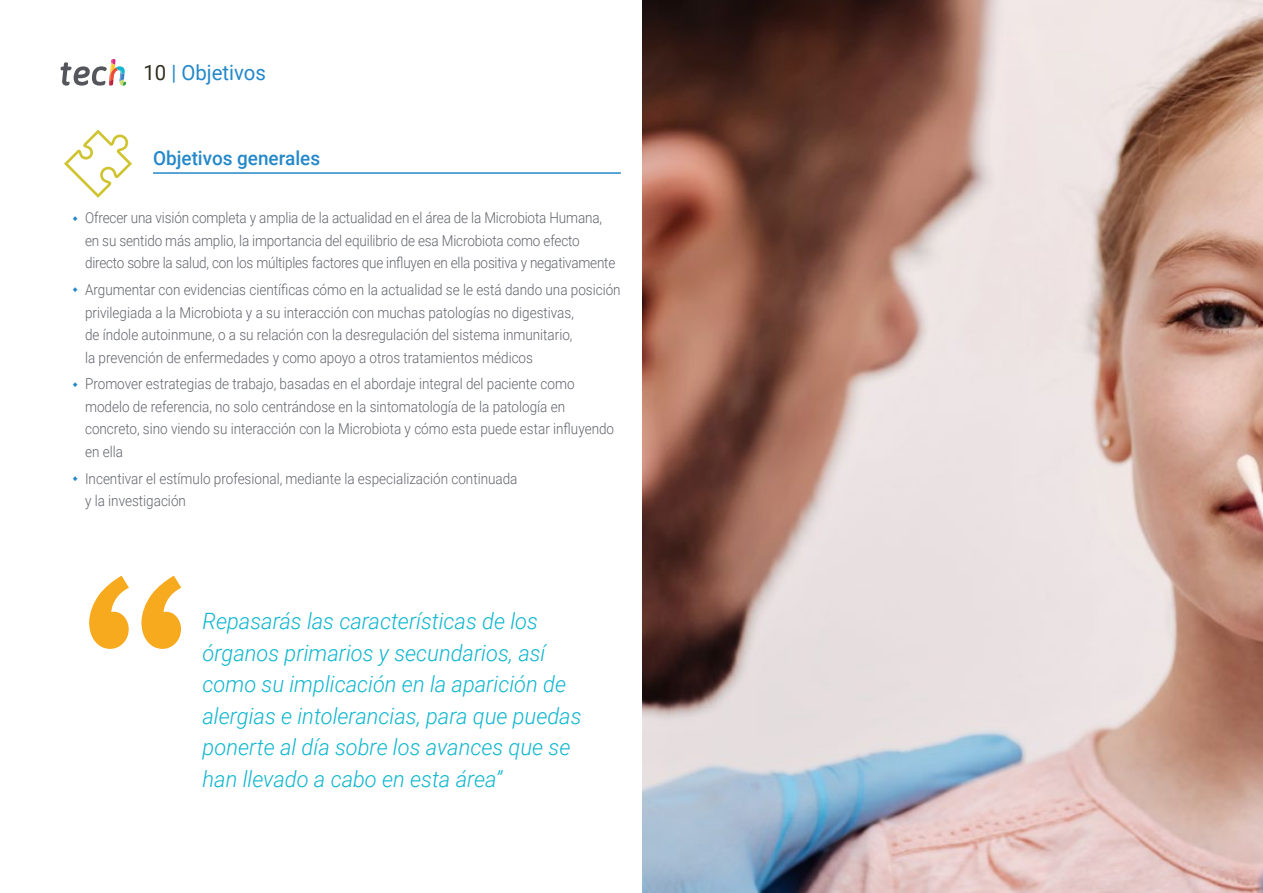
<style>
.page{position:relative;width:1263px;height:893px;background:#fff}
.page>*{position:absolute;margin:0;border:0;box-sizing:border-box;transform-origin:0 0}
.t1{font:italic 300 22.5px/31.5px "Roboto";color:#0fb6cf}
.t2{font:21px "Roboto";color:#2488c9}
.t3{font:500 19.5px "Roboto";color:#2488c9}
.t4{font:300 15px/22.5px "Roboto";color:#61646a;scale:.9 1}
.s1{color:#312e20}
.s2{color:#2588c9}
</style>
<div class="page">
<img style="left:642px;top:0;width:621px;height:893px">
<hr style="left:153px;top:173px;width:468px;height:1px;background:#2488c9">
<svg style="left:64px;top:130px;width:68px;height:68px"></svg>
<svg style="left:89px;top:576px;width:92px;height:73px"></svg>
<svg style="left:61px;top:59px;width:65px;height:27px"></svg>
<h2 class="t2" style="left:144px;top:57px;width:124px"><span class="s1">10</span> <span class="s2">|</span> Objetivos</h2>
<h3 class="t3" style="left:153px;top:144px;width:169px">Objetivos generales</h3>
<p class="t4" style="left:85px;top:206px;width:591px">Ofrecer una visión completa y amplia de la actualidad en el área de la Microbiota Humana, en su sentido más amplio, la importancia del equilibrio de esa Microbiota como efecto directo sobre la salud, con los múltiples factores que influyen en ella positiva y negativamente</p>
<p class="t4" style="left:85px;top:278px;width:597px">Argumentar con evidencias científicas cómo en la actualidad se le está dando una posición privilegiada a la Microbiota y a su interacción con muchas patologías no digestivas,<br>de índole autoinmune, o a su relación con la desregulación del sistema inmunitario,<br>la prevención de enfermedades y como apoyo a otros tratamientos médicos</p>
<p class="t4" style="left:85px;top:372px;width:589px">Promover estrategias de trabajo, basadas en el abordaje integral del paciente como modelo de referencia, no solo centrándose en la sintomatología de la patología en concreto, sino viendo su interacción con la Microbiota y cómo esta puede estar influyendo en ella</p>
<p class="t4" style="left:85px;top:466px;width:482px">Incentivar el estímulo profesional, mediante la especialización continuada y la investigación</p>
<h1 class="t1" style="left:203px;top:605px;width:380px">Repasarás las características de los órganos primarios y secundarios, así como su implicación en la aparición de alergias e intolerancias, para que puedas ponerte al día sobre los avances que se han llevado a cabo en esta área”</h1>
</div>
